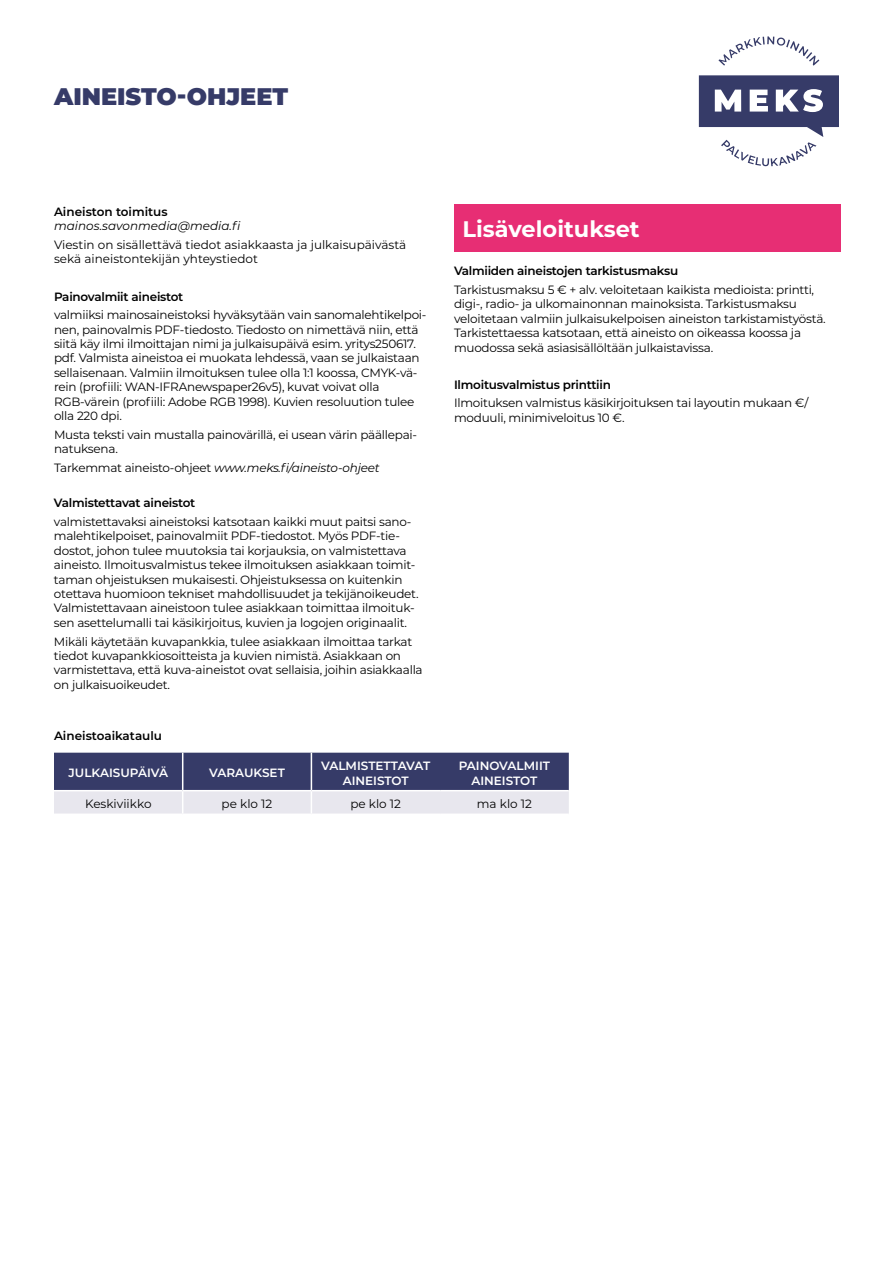
<style>
.page{position:relative;width:893px;height:1263px;background:#fff}
.page>*{position:absolute;margin:0;border:0;box-sizing:border-box;transform-origin:0 0}
.t1{font:900 24px "Montserrat";color:#363b68}
.t2{font:700 22.5px "Montserrat";color:#fff}
.t3{font:12px/14.4px "Montserrat";letter-spacing:-.02em;color:#000}
.t4{font:600 12px "Montserrat";letter-spacing:-.02em;color:#000}
.t5{font:12px/14.4px "Montserrat";color:#000}
.t6{font:italic 12px "Montserrat";letter-spacing:-.015em;color:#000}
.t7{font:600 12px/14.4px "Montserrat";color:#fff;text-align:center}
.t8{font:600 12px "Montserrat";color:#000}
.s1{font-style:normal}
</style>
<div class="page">
<svg style="left:718px;top:36px;width:101px;height:30px"></svg>
<svg style="left:699px;top:75px;width:140px;height:91px"></svg>
<svg style="left:54px;top:753px;width:515px;height:61px;background:#7d809d"></svg>
<div style="left:454px;top:204px;width:386px;height:48px;background:#e72e74"></div>
<h1 class="t1" style="left:54px;top:78px;width:236px">AINEISTO-OHJEET</h1>
<p class="t8" style="left:54px;top:203px;width:115px">Aineiston toimitus</p>
<p class="t6" style="left:54px;top:218px;width:188px">mainos.savonmedia@media.fi</p>
<p class="t5" style="left:54px;top:237px;width:354px">Viestin on sisällettävä tiedot asiakkaasta ja julkaisupäivästä sekä aineistontekijän yhteystiedot</p>
<p class="t4" style="left:54px;top:288px;width:131px">Painovalmiit aineistot</p>
<p class="t3" style="left:54px;top:307px;width:374px">valmiiksi mainosaineistoksi hyväksytään vain sanomalehtikelpoi&shy;nen, painovalmis PDF-tiedosto. Tiedosto on nimettävä niin, että siitä käy ilmi ilmoittajan nimi ja julkaisupäivä esim. yritys250617. pdf. Valmista aineistoa ei muokata lehdessä, vaan se julkaistaan sellaisenaan. Valmiin ilmoituksen tulee olla 1:1 koossa, CMYK-vä&shy;rein (profiili: WAN-IFRAnewspaper26v5), kuvat voivat olla RGB-värein (profiili: Adobe RGB 1998). Kuvien resoluution tulee olla 220 dpi.</p>
<p class="t3" style="left:54px;top:427px;width:365px">Musta teksti vain mustalla painovärillä, ei usean värin päällepai&shy;natuksena.</p>
<p class="t6" style="left:54px;top:459px;width:327px"><span class="s1">Tarkemmat aineisto-ohjeet</span> www.meks.fi/aineisto-ohjeet</p>
<p class="t4" style="left:54px;top:495px;width:143px">Valmistettavat aineistot</p>
<p class="t3" style="left:54px;top:514px;width:366px">valmistettavaksi aineistoksi katsotaan kaikki muut paitsi sano&shy;malehtikelpoiset, painovalmiit PDF-tiedostot. Myös PDF-tie&shy;dostot, johon tulee muutoksia tai korjauksia, on valmistettava aineisto. Ilmoitusvalmistus tekee ilmoituksen asiakkaan toimit&shy;taman ohjeistuksen mukaisesti. Ohjeistuksessa on kuitenkin otettava huomioon tekniset mahdollisuudet ja tekijänoikeudet.<br>Valmistettavaan aineistoon tulee asiakkaan toimittaa ilmoituk&shy;sen asettelumalli tai käsikirjoitus, kuvien ja logojen originaalit.</p>
<p class="t3" style="left:54px;top:634px;width:370px">Mikäli käytetään kuvapankkia, tulee asiakkaan ilmoittaa tarkat tiedot kuvapankkiosoitteista ja kuvien nimistä. Asiakkaan on varmistettava, että kuva-aineistot ovat sellaisia, joihin asiakkaalla on julkaisuoikeudet.</p>
<h2 class="t2" style="left:462px;top:212px;width:179px">Lisäveloitukset</h2>
<p class="t4" style="left:454px;top:262px;width:226px">Valmiiden aineistojen tarkistusmaksu</p>
<p class="t3" style="left:454px;top:282px;width:373px">Tarkistusmaksu 5 € + alv. veloitetaan kaikista medioista: printti, digi-, radio- ja ulkomainonnan mainoksista. Tarkistusmaksu veloitetaan valmiin julkaisukelpoisen aineiston tarkistamistyöstä.<br>Tarkistettaessa katsotaan, että aineisto on oikeassa koossa ja muodossa sekä asiasisällöltään julkaistavissa.</p>
<p class="t4" style="left:454px;top:376px;width:158px">Ilmoitusvalmistus printtiin</p>
<p class="t3" style="left:454px;top:396px;width:356px">Ilmoituksen valmistus käsikirjoituksen tai layoutin mukaan €/ moduuli, minimiveloitus 10 €.</p>
<p class="t8" style="left:54px;top:727px;width:110px">Aineistoaikataulu</p>
<p class="t7" style="left:69px;top:765px;width:101px">JULKAISUPÄIVÄ</p>
<p class="t7" style="left:209px;top:765px;width:77px">VARAUKSET</p>
<p class="t7" style="left:321px;top:758px;width:111px">VALMISTETTAVAT<br>AINEISTOT</p>
<p class="t7" style="left:459px;top:758px;width:93px">PAINOVALMIIT<br>AINEISTOT</p>
<p class="t5" style="left:85px;top:796px;width:68px">Keskiviikko</p>
<p class="t3" style="left:222px;top:796px;width:52px">pe klo 12</p>
<p class="t3" style="left:350px;top:796px;width:52px">pe klo 12</p>
<p class="t3" style="left:477px;top:796px;width:57px">ma klo 12</p>
</div>
